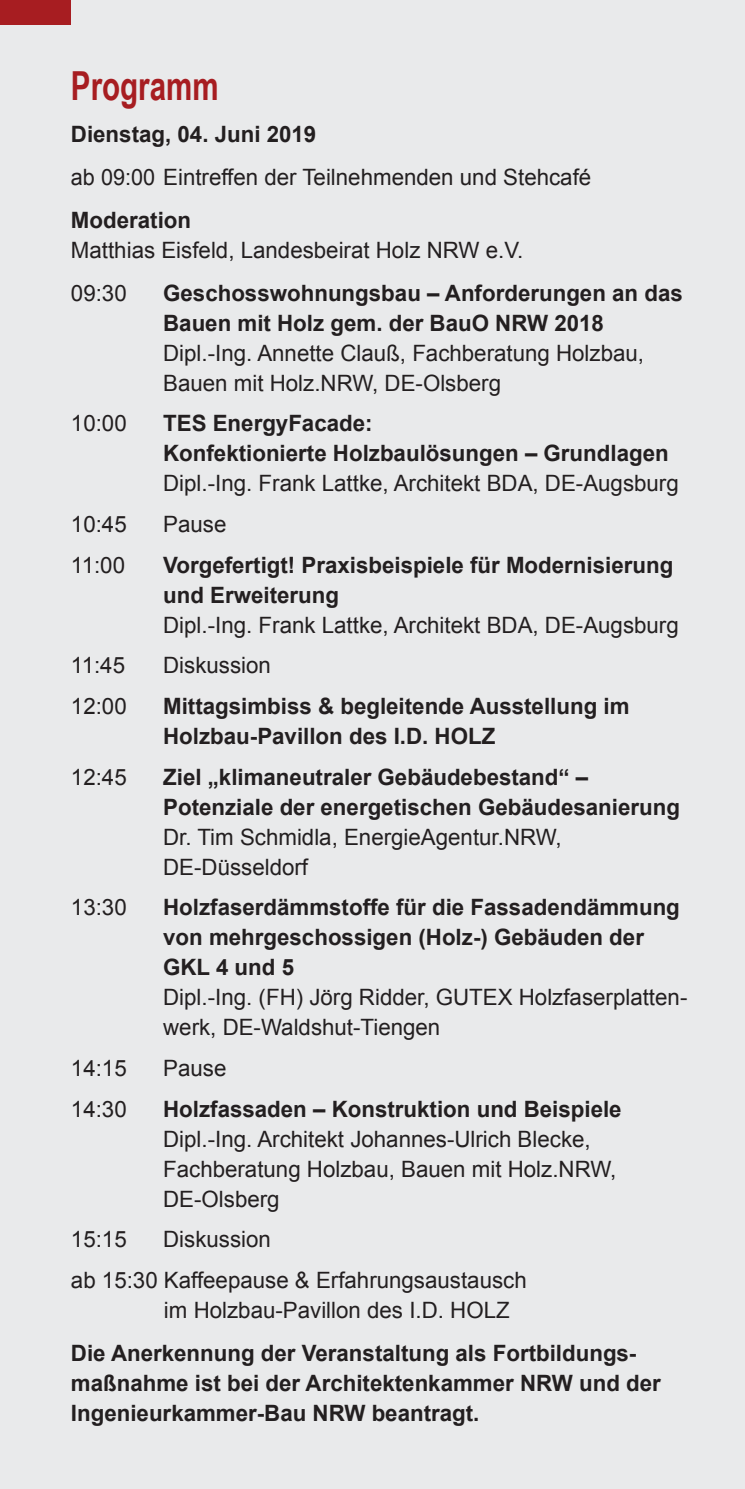
<style>
.page{position:relative;width:745px;height:1489px;background:#fff}
.page>*{position:absolute;margin:0;border:0;box-sizing:border-box;transform-origin:0 0}
.t1{font:700 40px "Arial Narrow";color:#a71d21;scale:.9 1}
.t2{font:700 22.5px/30px "Arial";color:#231f20}
.t3{font:22.5px/30px "Arial";color:#231f20}
.t4{font:22.5px "Arial";color:#231f20;scale:.96 1}
</style>
<div class="page">
<div style="left:0;top:0;width:744px;height:1488px;background:#e9eaeb"></div>
<div style="left:0;top:0;width:71px;height:25px;background:#a71d21"></div>
<h1 class="t1" style="left:71px;top:56px;width:166px">Programm</h1>
<p class="t2" style="left:71px;top:120px;width:247px">Dienstag, 04. Juni 2019</p>
<p class="t4" style="left:71px;top:162px;width:543px">ab 09:00 Eintreffen der Teilnehmenden und Stehcafé</p>
<p class="t2" style="left:71px;top:206px;width:122px">Moderation</p>
<p class="t3" style="left:71px;top:229px;width:453px;line-height:42.8px">Matthias Eisfeld, Landesbeirat Holz NRW e.V.<br>09:30</p>
<p class="t2" style="left:163px;top:278px;width:521px">Geschosswohnungsbau – Anforderungen an das<br>Bauen mit Holz gem. der BauO NRW 2018</p>
<p class="t3" style="left:163px;top:338px;width:482px">Dipl.-Ing. Annette Clauß, Fachberatung Holzbau,<br>Bauen mit Holz.NRW, DE-Olsberg</p>
<p class="t3" style="left:71px;top:408px;width:57px">10:00</p>
<p class="t2" style="left:163px;top:409px;width:506px">TES EnergyFacade:<br>Konfektionierte Holzbaulösungen – Grundlagen</p>
<p class="t3" style="left:163px;top:468px;width:516px">Dipl.-Ing. Frank Lattke, Architekt BDA, DE-Augsburg</p>
<p class="t3" style="left:71px;top:509px;width:57px">10:45</p>
<p class="t3" style="left:163px;top:509px;width:65px">Pause</p>
<p class="t3" style="left:71px;top:550px;width:56px">11:00</p>
<p class="t2" style="left:163px;top:550px;width:511px">Vorgefertigt! Praxisbeispiele für Modernisierung und Erweiterung</p>
<p class="t3" style="left:163px;top:610px;width:516px">Dipl.-Ing. Frank Lattke, Architekt BDA, DE-Augsburg</p>
<p class="t3" style="left:71px;top:650px;width:56px">11:45</p>
<p class="t3" style="left:163px;top:650px;width:109px">Diskussion</p>
<p class="t3" style="left:71px;top:691px;width:57px">12:00</p>
<p class="t2" style="left:163px;top:691px;width:467px">Mittagsimbiss &amp; begleitende Ausstellung im<br>Holzbau-Pavillon des I.D. HOLZ</p>
<p class="t3" style="left:71px;top:762px;width:57px">12:45</p>
<p class="t2" style="left:163px;top:762px;width:518px">Ziel „klimaneutraler Gebäudebestand“ –<br>Potenziale der energetischen Gebäudesanierung</p>
<p class="t3" style="left:163px;top:822px;width:400px">Dr. Tim Schmidla, EnergieAgentur.NRW,<br>DE-Düsseldorf</p>
<p class="t3" style="left:71px;top:892px;width:57px">13:30</p>
<p class="t2" style="left:163px;top:893px;width:518px">Holzfaserdämmstoffe für die Fassadendämmung von mehrgeschossigen (Holz-) Gebäuden der<br>GKL 4 und 5</p>
<p class="t3" style="left:163px;top:982px;width:525px">Dipl.-Ing. (FH) Jörg Ridder, GUTEX Holzfaserplatten&shy;werk, DE-Waldshut-Tiengen</p>
<p class="t3" style="left:71px;top:1053px;width:57px">14:15</p>
<p class="t3" style="left:163px;top:1053px;width:65px">Pause</p>
<p class="t3" style="left:71px;top:1093px;width:57px">14:30</p>
<p class="t2" style="left:163px;top:1094px;width:459px">Holzfassaden – Konstruktion und Beispiele</p>
<p class="t3" style="left:163px;top:1123px;width:454px">Dipl.-Ing. Architekt Johannes-Ulrich Blecke,<br>Fachberatung Holzbau, Bauen mit Holz.NRW,<br>DE-Olsberg</p>
<p class="t3" style="left:71px;top:1224px;width:57px">15:15</p>
<p class="t3" style="left:71px;top:1219px;width:457px;line-height:40.8px;text-indent:92px">Diskussion<br>ab 15:30 Kaffeepause &amp; Erfahrungsaustausch</p>
<p class="t3" style="left:164px;top:1295px;width:347px">im Holzbau-Pavillon des I.D. HOLZ</p>
<p class="t2" style="left:71px;top:1338px;width:591px">Die Anerkennung der Veranstaltung als Fortbildungs&shy;maßnahme ist bei der Architektenkammer NRW und der<br>Ingenieurkammer-Bau NRW beantragt.</p>
</div>
